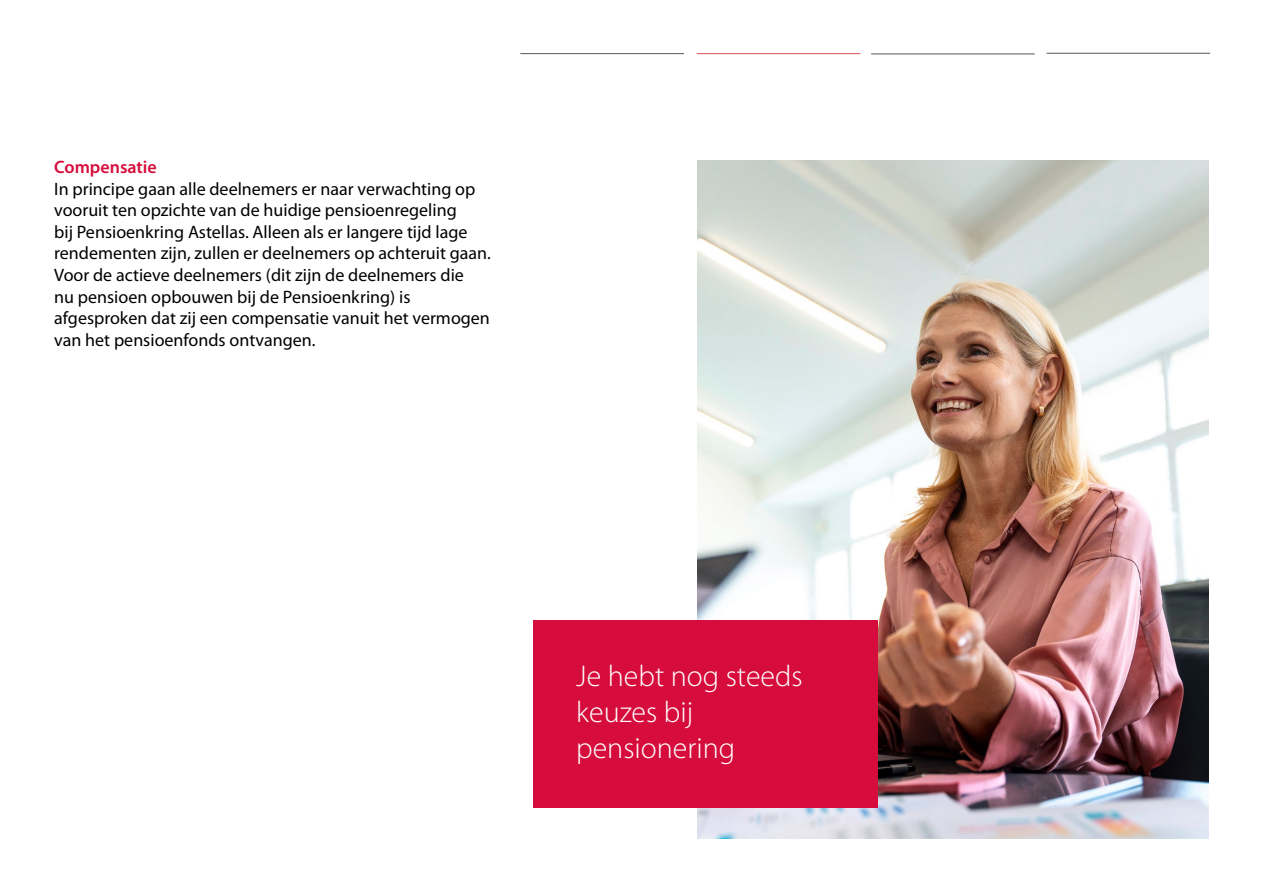
<style>
.page{position:relative;width:1263px;height:893px;background:#fff}
.page>*{position:absolute;margin:0;border:0;box-sizing:border-box;transform-origin:0 0}
.t1{font:300 30px/36px "Myriad Pro";color:#fff}
.t2{font:18px/21.6px "Myriad Pro";color:#000}
.t3{font:600 18px "Myriad Pro";color:#d60d3c}
</style>
<div class="page">
<img style="left:697px;top:160px;width:511px;height:678px">
<div style="left:534px;top:621px;width:344px;height:187px;background:#d60d3c"></div>
<hr style="left:520px;top:53px;width:164px;height:1px;background:#575756">
<hr style="left:697px;top:53px;width:163px;height:1px;background:#de5059">
<hr style="left:1046px;top:53px;width:164px;height:1px;background:#575756">
<hr style="left:871px;top:54px;width:164px;height:1px;background:#575756">
<p class="t3" style="left:54px;top:155px;width:104px">Compensatie</p>
<p class="t2" style="left:54px;top:177px;width:438px">In principe gaan alle deelnemers er naar verwachting op vooruit ten opzichte van de huidige pensioenregeling<br>bij Pensioenkring Astellas. Alleen als er langere tijd lage rendementen zijn, zullen er deelnemers op achteruit gaan.<br>Voor de actieve deelnemers (dit zijn de deelnemers die<br>nu pensioen opbouwen bij de Pensioenkring) is afgesproken dat zij een compensatie vanuit het vermogen van het pensioenfonds ontvangen.</p>
<h1 class="t1" style="left:576px;top:658px;width:228px">Je hebt nog steeds keuzes bij pensionering</h1>
</div>
